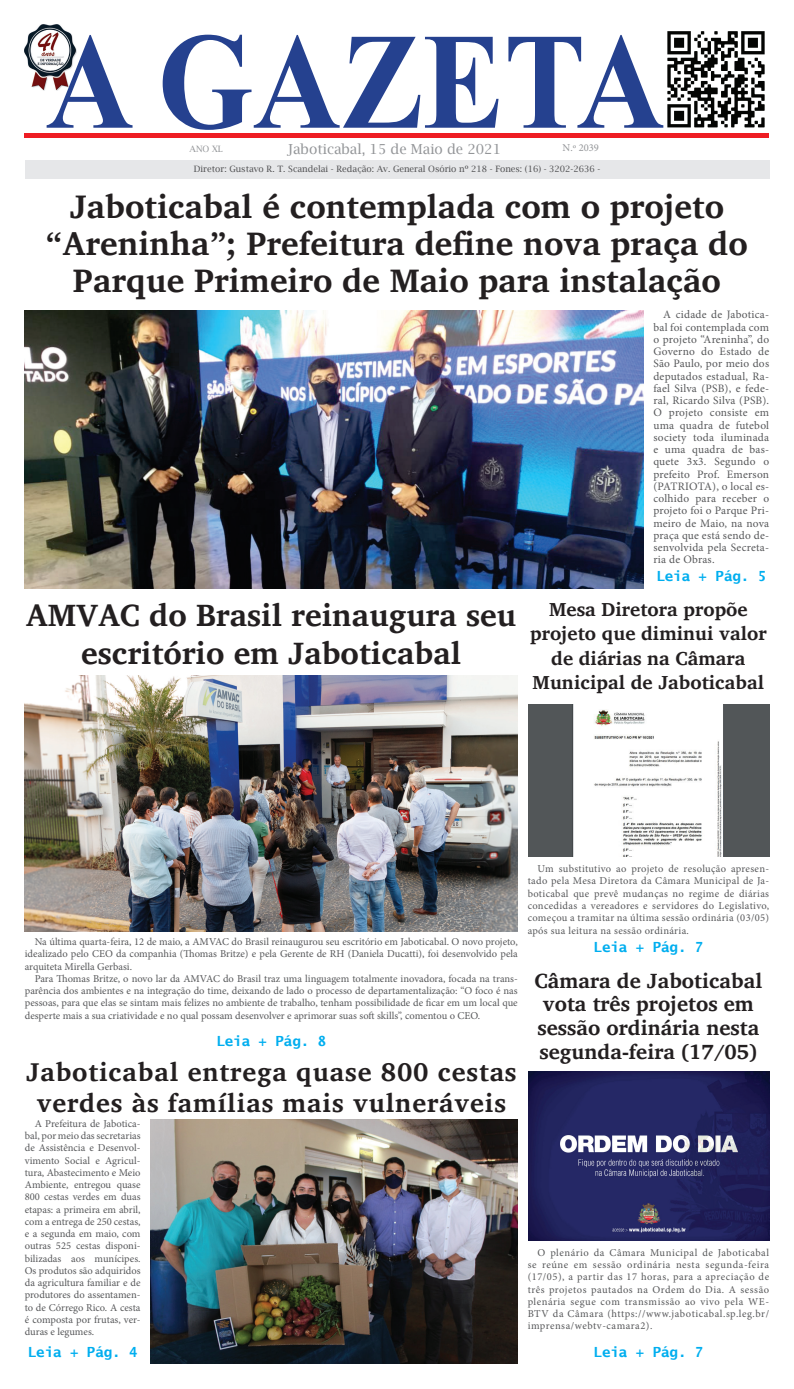
<style>
.page{position:relative;width:794px;height:1389px;background:#fff}
.page>*{position:absolute;margin:0;border:0;box-sizing:border-box;transform-origin:0 0}
.t1{font:700 33.25px/36.8px "Charis SIL";color:#231f20;text-align:center}
.t2{font:700 31.5px/37.6px "Charis SIL";color:#231f20;text-align:center}
.t3{font:700 26.25px/30.6px "Charis SIL";letter-spacing:.03em;color:#231f20;text-align:center}
.t4{font:700 21px/23.6px "Charis SIL";color:#231f20}
.t5{font:700 19.25px/24.5px "Charis SIL";color:#231f20;text-align:center}
.t6{font:700 14px "Lucida Sans Typewriter";color:#00aeef}
.t7{font:13.83px "Lucida Bright";color:#939598}
.t8{font:11.38px/12.2px "Minion Pro";letter-spacing:.02em;color:#57585a;text-align:justify}
.t9{font:10.5px/12.2px "Minion Pro";letter-spacing:.005em;color:#57585a;text-align:justify}
.t10{font:10.5px "Minion Pro";color:#939598}
.t11{font:8.75px "Lucida Bright";color:#505052}
.t12{font:8.75px "Lucida Bright";color:#939598}
</style>
<div class="page">
<img style="left:24px;top:25px;width:48px;height:65px">
<hr style="left:25px;top:134px;width:744px;height:4px;background:#ee1d23">
<div style="left:25px;top:160px;width:744px;height:18px;background:#e6e7e9"></div>
<svg style="left:47px;top:35px;width:616px;height:95px"></svg>
<img style="left:667px;top:31px;width:98px;height:97px">
<img style="left:25px;top:676px;width:493px;height:255px">
<img style="left:25px;top:310px;width:618px;height:278px">
<img style="left:150px;top:1119px;width:368px;height:245px">
<img style="left:528px;top:705px;width:241px;height:151px">
<img style="left:528px;top:1071px;width:241px;height:170px">
<p class="t12" style="left:189px;top:144px;width:35px">ANO XL</p>
<h3 class="t7" style="left:287px;top:141px;width:215px">Jaboticabal, 15 de Maio de 2021</h3>
<p class="t10" style="left:562px;top:140px;width:38px">N.º 2039</p>
<p class="t11" style="left:194px;top:164px;width:408px">Diretor: Gustavo R. T. Scandelai - Redação: Av. General Osório nº 218 - Fones: (16) - 3202-2636 -</p>
<h1 class="t1" style="left:46px;top:188px;width:703px">Jaboticabal é contemplada com o projeto “Areninha”; Prefeitura define nova praça do<br>Parque Primeiro de Maio para instalação</h1>
<p class="t8" style="left:653px;top:309px;width:117px;text-indent:10px">A cidade de Jabotica&shy;bal foi contemplada com o projeto “Areninha”, do Governo do Estado de São Paulo, por meio dos deputados estadual, Ra&shy;fael Silva (PSB), e fede&shy;ral, Ricardo Silva (PSB).<br>O projeto consiste em uma quadra de futebol society toda iluminada e uma quadra de bas&shy;quete 3x3. Segundo o prefeito Prof. Emerson (PATRIOTA), o local es&shy;colhido para receber o projeto foi o Parque Pri&shy;meiro de Maio, na nova praça que está sendo de&shy;senvolvida pela Secreta&shy;ria de Obras.</p>
<h2 class="t2" style="left:26px;top:596px;width:492px">AMVAC do Brasil reinaugura seu escritório em Jaboticabal</h2>
<h3 class="t6" style="left:656px;top:568px;width:111px">Leia + Pág. 5</h3>
<h3 class="t5" style="left:530px;top:597px;width:238px">Mesa Diretora propõe projeto que diminui valor de diárias na Câmara<br>Municipal de Jaboticabal</h3>
<p class="t9" style="left:25px;top:936px;width:494px;text-indent:10px">Na última quarta-feira, 12 de maio, a AMVAC do Brasil reinaugurou seu escritório em Jaboticabal. O novo projeto, idealizado pelo CEO da companhia (Thomas Britze) e pela Gerente de RH (Daniela Ducatti), foi desenvolvido pela arquiteta Mirella Gerbasi.</p>
<p class="t9" style="left:25px;top:973px;width:494px;text-indent:10px">Para Thomas Britze, o novo lar da AMVAC do Brasil traz uma linguagem totalmente inovadora, focada na trans&shy;parência dos ambientes e na integração do time, deixando de lado o processo de departamentalização: “O foco é nas pessoas, para que elas se sintam mais felizes no ambiente de trabalho, tenham possibilidade de ficar em um local que desperte mais a sua criatividade e no qual possam desenvolver e aprimorar suas soft skills”, comentou o CEO.</p>
<h3 class="t6" style="left:216px;top:1033px;width:111px">Leia + Pág. 8</h3>
<h3 class="t3" style="left:26px;top:1057px;width:492px">Jaboticabal entrega quase 800 cestas verdes às famílias mais vulneráveis</h3>
<p class="t9" style="left:25px;top:1117px;width:117px;text-indent:10px">A Prefeitura de Jabotica&shy;bal, por meio das secretarias de Assistência e Desenvol&shy;vimento Social e Agricul&shy;tura, Abastecimento e Meio Ambiente, entregou quase 800 cestas verdes em duas etapas: a primeira em abril, com a entrega de 250 cestas, e a segunda em maio, com outras 525 cestas disponi&shy;bilizadas aos munícipes.<br>Os produtos são adquiridos da agricultura familiar e de produtores do assentamen&shy;to de Córrego Rico. A cesta é composta por frutas, ver&shy;duras e legumes.</p>
<p class="t9" style="left:527px;top:863px;width:243px;text-indent:10px">Um substitutivo ao projeto de resolução apresen&shy;tado pela Mesa Diretora da Câmara Municipal de Ja&shy;boticabal que prevê mudanças no regime de diárias concedidas a vereadores e servidores do Legislativo, começou a tramitar na última sessão ordinária (03/05) após sua leitura na sessão ordinária.</p>
<h3 class="t4" style="left:534px;top:969px;width:229px">Câmara de Jaboticabal vota três projetos em sessão ordinária nesta segunda-feira (17/05)</h3>
<h3 class="t6" style="left:593px;top:939px;width:111px">Leia + Pág. 7</h3>
<p class="t9" style="left:527px;top:1247px;width:243px;text-indent:10px">O plenário da Câmara Municipal de Jaboticabal se reúne em sessão ordinária nesta segunda-feira (17/05), a partir das 17 horas, para a apreciação de três projetos pautados na Ordem do Dia. A sessão plenária segue com transmissão ao vivo pela WE-BTV da Câmara (https://www.jaboticabal.sp.leg.br/ imprensa/webtv-camara2).</p>
<h3 class="t6" style="left:28px;top:1344px;width:111px">Leia + Pág. 4</h3>
<h3 class="t6" style="left:593px;top:1344px;width:111px">Leia + Pág. 7</h3>
</div>
